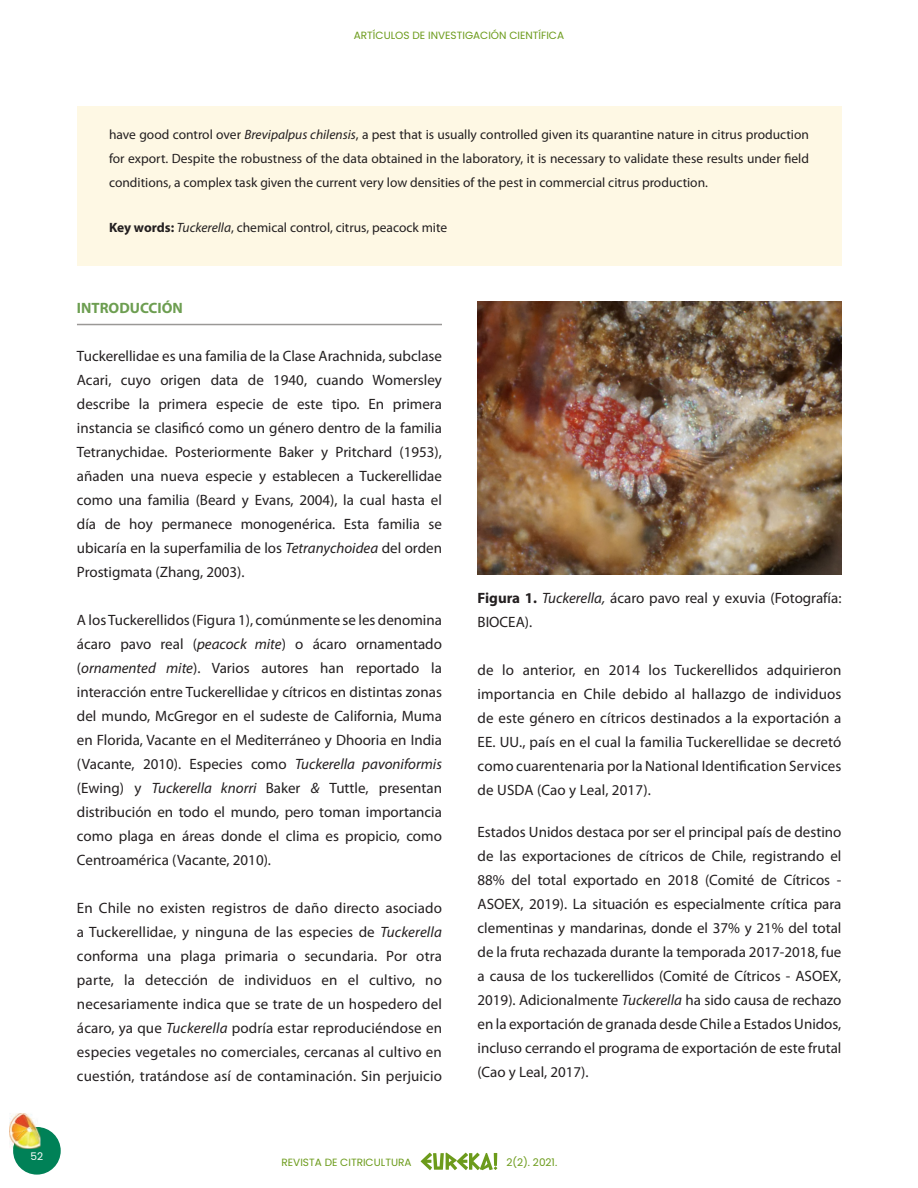
<style>
.page{position:relative;width:918px;height:1188px;background:#fff}
.page>*{position:absolute;margin:0;border:0;box-sizing:border-box;transform-origin:0 0}
.t1{font:15px/24px "Myriad Pro";color:#231f20;text-align:justify}
.t2{font:700 15px "Myriad Pro";color:#6d9e51}
.t3{font:13.5px/24px "Myriad Pro";color:#231f20;text-align:justify}
.t4{font:10.5px "Poppins";color:#6c9b1b}
.t5{font:10.5px "Poppins";color:#fff}
.s1{font-style:italic}
.s2{font-weight:700}
</style>
<div class="page">
<div style="left:13px;top:1127px;width:48px;height:48px;background:#008157;border-radius:50%"></div>
<img style="left:9px;top:1113px;width:27px;height:34px">
<img style="left:13px;top:1127px;width:27px;height:22px">
<svg style="left:421px;top:1153px;width:76px;height:17px"></svg>
<div style="left:77px;top:106px;width:764px;height:160px;background:#fef8e4"></div>
<hr style="left:77px;top:324px;width:365px;height:1px;background:#9a9896">
<img style="left:478px;top:302px;width:363px;height:272px">
<p class="t4" style="left:354px;top:29px;width:212px">ARTÍCULOS DE INVESTIGACIÓN CIENTÍFICA</p>
<p class="t5" style="left:31px;top:1150px;width:14px">52</p>
<p class="t3" style="left:109px;top:123px;width:701px">have good control over <span class="s1">Brevipalpus chilensis</span>, a pest that is usually controlled given its quarantine nature in citrus production for export. Despite the robustness of the data obtained in the laboratory, it is necessary to validate these results under field conditions, a complex task given the current very low densities of the pest in commercial citrus production.</p>
<p class="t3" style="left:109px;top:216px;width:340px"><span class="s2">Key words:</span> <span class="s1">Tuckerella</span>, chemical control, citrus, peacock mite</p>
<p class="t2" style="left:77px;top:298px;width:107px">INTRODUCCIÓN</p>
<p class="t1" style="left:77px;top:344px;width:367px">Tuckerellidae es una familia de la Clase Arachnida, subclase Acari, cuyo origen data de 1940, cuando Womersley describe la primera especie de este tipo. En primera instancia se clasificó como un género dentro de la familia Tetranychidae. Posteriormente Baker y Pritchard (1953), añaden una nueva especie y establecen a Tuckerellidae como una familia (Beard y Evans, 2004), la cual hasta el día de hoy permanece monogenérica. Esta familia se ubicaría en la superfamilia de los <span class="s1">Tetranychoidea</span> del orden Prostigmata (Zhang, 2003).</p>
<p class="t1" style="left:77px;top:608px;width:367px">A los Tuckerellidos (Figura 1), comúnmente se les denomina ácaro pavo real (<span class="s1">peacock mite</span>) o ácaro ornamentado (<span class="s1">ornamented mite</span>). Varios autores han reportado la interacción entre Tuckerellidae y cítricos en distintas zonas del mundo, McGregor en el sudeste de California, Muma en Florida, Vacante en el Mediterráneo y Dhooria en India (Vacante, 2010). Especies como <span class="s1">Tuckerella pavoniformis </span>(Ewing) y <span class="s1">Tuckerella knorri</span> Baker <span class="s1">&amp;</span> Tuttle, presentan distribución en todo el mundo, pero toman importancia como plaga en áreas donde el clima es propicio, como Centroamérica (Vacante, 2010).</p>
<p class="t1" style="left:77px;top:896px;width:367px">En Chile no existen registros de daño directo asociado a Tuckerellidae, y ninguna de las especies de <span class="s1">Tuckerella </span>conforma una plaga primaria o secundaria. Por otra parte, la detección de individuos en el cultivo, no necesariamente indica que se trate de un hospedero del ácaro, ya que <span class="s1">Tuckerella</span> podría estar reproduciéndose en especies vegetales no comerciales, cercanas al cultivo en cuestión, tratándose así de contaminación. Sin perjuicio</p>
<p class="t1" style="left:478px;top:586px;width:365px"><span class="s2">Figura 1.</span> <span class="s1">Tuckerella,</span> ácaro pavo real y exuvia (Fotografía:<br>BIOCEA).</p>
<p class="t1" style="left:478px;top:657px;width:365px">de lo anterior, en 2014 los Tuckerellidos adquirieron importancia en Chile debido al hallazgo de individuos de este género en cítricos destinados a la exportación a EE. UU., país en el cual la familia Tuckerellidae se decretó como cuarentenaria por la National Identification Services de USDA (Cao y Leal, 2017).</p>
<p class="t1" style="left:478px;top:819px;width:365px">Estados Unidos destaca por ser el principal país de destino de las exportaciones de cítricos de Chile, registrando el 88% del total exportado en 2018 (Comité de Cítricos - ASOEX, 2019). La situación es especialmente crítica para clementinas y mandarinas, donde el 37% y 21% del total de la fruta rechazada durante la temporada 2017-2018, fue a causa de los tuckerellidos (Comité de Cítricos - ASOEX, 2019). Adicionalmente <span class="s1">Tuckerella</span> ha sido causa de rechazo en la exportación de granada desde Chile a Estados Unidos, incluso cerrando el programa de exportación de este frutal (Cao y Leal, 2017).</p>
<p class="t4" style="left:282px;top:1157px;width:132px">REVISTA DE CITRICULTURA</p>
<p class="t4" style="left:506px;top:1157px;width:52px">2(2). 2021.</p>
</div>
